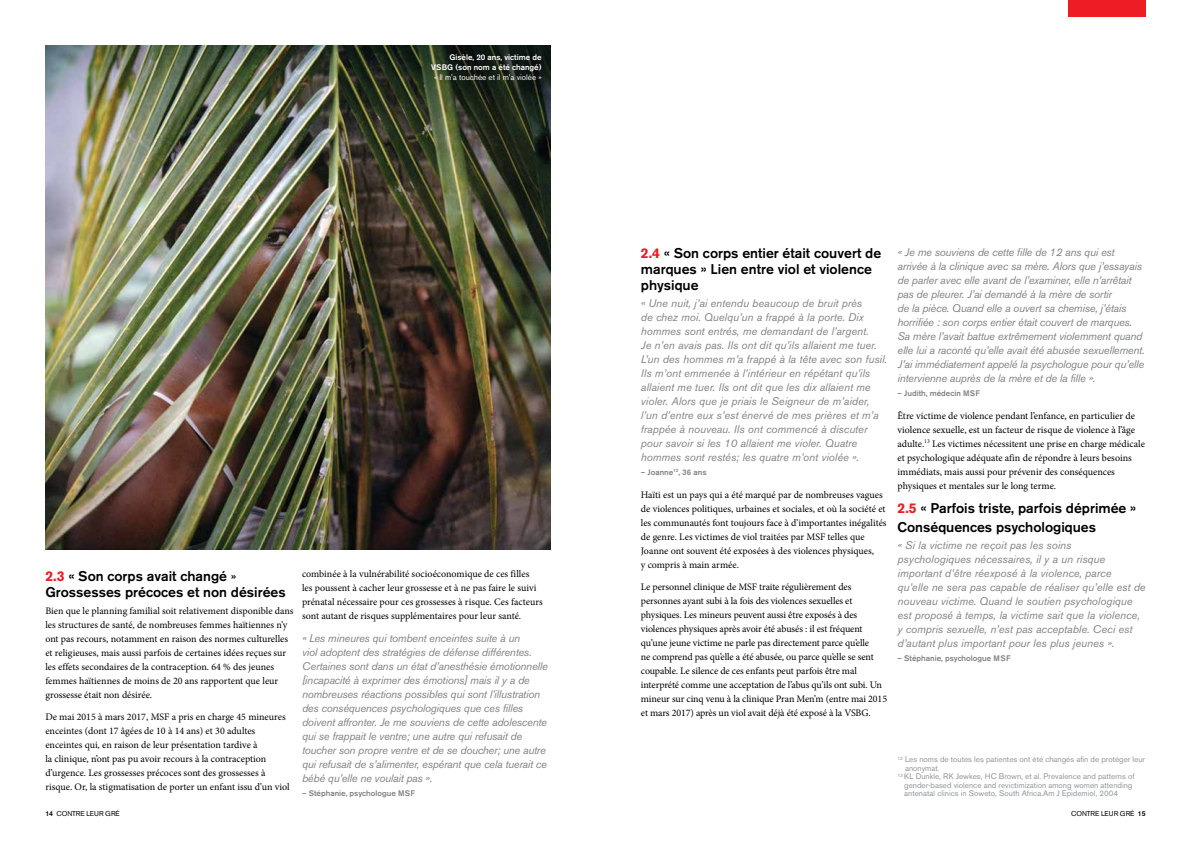
<style>
.page{position:relative;width:1191px;height:842px;background:#fff}
.page>*{position:absolute;margin:0;border:0;box-sizing:border-box;transform-origin:0 0}
.t1{font:500 14px/16px "Akzidenz Grotesk BE";color:#000}
.t2{font:italic 11px/14px "Akzidenz Grotesk BE";letter-spacing:-.02em;color:#808285}
.t3{font:italic 11px/14px "Akzidenz Grotesk BE";color:#808285}
.t4{font:10px/14px "Minion Pro";letter-spacing:-.005em;color:#000}
.t5{font:8px "Akzidenz Grotesk BE";color:#939598}
.t6{font:500 8px "Akzidenz Grotesk BE";color:#808285}
.t7{font:500 8px/10px "Akzidenz Grotesk BE";color:#fff;text-align:right}
.t8{font:8px "Akzidenz Grotesk BE";color:#fff}
.t9{font:7px "Akzidenz Grotesk BE";letter-spacing:-.005em;color:#000}
.s1{font-weight:700;color:#ed1d24}
.s2{font-weight:400}
.s3{font-weight:500}
</style>
<div class="page">
<img style="left:45px;top:45px;width:505px;height:505px">
<div style="left:1068px;top:0;width:77px;height:17px;background:#ed1d24"></div>
<p class="t7" style="left:431px;top:52px;width:112px">Gisèle, 20 ans, victime de<br>VSBG (son nom a été changé)</p>
<p class="t8" style="left:434px;top:73px;width:109px">« Il m'a touchée et il m'a violée »</p>
<h1 class="t1" style="left:45px;top:568px;width:242px"><span class="s1">2.3</span> « Son corps avait changé <span class="s2">»<br></span>Grossesses précoces et non désirées</h1>
<p class="t4" style="left:45px;top:604px;width:250px">Bien que le planning familial soit relativement disponible dans les structures de santé, de nombreuses femmes haïtiennes n’y ont pas recours, notamment en raison des normes culturelles et religieuses, mais aussi parfois de certaines idées reçues sur les effets secondaires de la contraception. 64 % des jeunes femmes haïtiennes de moins de 20 ans rapportent que leur grossesse était non désirée.</p>
<p class="t4" style="left:45px;top:710px;width:246px">De mai 2015 à mars 2017, MSF a pris en charge 45 mineures enceintes (dont 17 âgées de 10 à 14 ans) et 30 adultes enceintes qui, en raison de leur présentation tardive à<br>la clinique, n’ont pas pu avoir recours à la contraception d’urgence. Les grossesses précoces sont des grossesses à risque. Or, la stigmatisation de porter un enfant issu d’un viol</p>
<p class="t4" style="left:302px;top:567px;width:242px">combinée à la vulnérabilité socioéconomique de ces filles<br>les poussent à cacher leur grossesse et à ne pas faire le suivi prénatal nécessaire pour ces grossesses à risque. Ces facteurs sont autant de risques supplémentaires pour leur santé.</p>
<p class="t2" style="left:302px;top:631px;width:247px">« Les mineures qui tombent enceintes suite à un<br>viol adoptent des stratégies de défense différentes.<br>Certaines sont dans un état d’anesthésie émotionnelle [incapacité à exprimer des émotions] mais il y a de nombreuses réactions possibles qui sont l’illustration des conséquences psychologiques que ces filles doivent affronter. Je me souviens de cette adolescente qui se frappait le ventre; une autre qui refusait de toucher son propre ventre et de se doucher; une autre qui refusait de s’alimenter, espérant que cela tuerait ce bébé qu’elle ne voulait pas ».</p>
<p class="t6" style="left:302px;top:788px;width:114px">– Stéphanie, psychologue MSF</p>
<h1 class="t1" style="left:641px;top:245px;width:242px"><span class="s1">2.4</span> « Son corps entier était couvert de marques » Lien entre viol et violence physique</h1>
<p class="t3" style="left:641px;top:296px;width:248px">« Une nuit, j’ai entendu beaucoup de bruit près<br>de chez moi. Quelqu’un a frappé à la porte. Dix hommes sont entrés, me demandant de l’argent.<br>Je n’en avais pas. Ils ont dit qu’ils allaient me tuer.<br>L’un des hommes m’a frappé à la tête avec son fusil.<br>Ils m’ont emmenée à l’intérieur en répétant qu’ils allaient me tuer. Ils ont dit que les dix allaient me violer. Alors que je priais le Seigneur de m’aider, l’un d’entre eux s’est énervé de mes prières et m’a frappée à nouveau. Ils ont commencé à discuter pour savoir si les 10 allaient me violer. Quatre hommes sont restés; les quatre m’ont violée ».</p>
<p class="t6" style="left:641px;top:467px;width:67px">– Joanne<sup>12</sup>, 36 ans</p>
<p class="t4" style="left:641px;top:487px;width:247px">Haïti est un pays qui a été marqué par de nombreuses vagues de violences politiques, urbaines et sociales, et où la société et les communautés font toujours face à d’importantes inégalités de genre. Les victimes de viol traitées par MSF telles que Joanne ont souvent été exposées à des violences physiques,<br>y compris à main armée.</p>
<p class="t4" style="left:641px;top:580px;width:248px">Le personnel clinique de MSF traite régulièrement des personnes ayant subi à la fois des violences sexuelles et physiques. Les mineurs peuvent aussi être exposés à des violences physiques après avoir été abusés : il est fréquent qu’une jeune victime ne parle pas directement parce qu’elle<br>ne comprend pas qu’elle a été abusée, ou parce qu’elle se sent coupable. Le silence de ces enfants peut parfois être mal interprété comme une acceptation de l’abus qu’ils ont subi. Un mineur sur cinq venu à la clinique Pran Men’m (entre mai 2015 et mars 2017) après un viol avait déjà été exposé à la VSBG.</p>
<p class="t2" style="left:897px;top:245px;width:248px">« Je me souviens de cette fille de 12 ans qui est arrivée à la clinique avec sa mère. Alors que j’essayais de parler avec elle avant de l’examiner, elle n’arrêtait pas de pleurer. J’ai demandé à la mère de sortir<br>de la pièce. Quand elle a ouvert sa chemise, j’étais horrifiée : son corps entier était couvert de marques.<br>Sa mère l’avait battue extrêmement violemment quand elle lui a raconté qu’elle avait été abusée sexuellement.<br>J’ai immédiatement appelé la psychologue pour qu’elle intervienne auprès de la mère et de la fille ».</p>
<p class="t6" style="left:897px;top:388px;width:84px">– Judith, médecin MSF</p>
<p class="t4" style="left:897px;top:408px;width:249px">Être victime de violence pendant l’enfance, en particulier de violence sexuelle, est un facteur de risque de violence à l’âge adulte.<sup>13</sup> Les victimes nécessitent une prise en charge médicale et psychologique adéquate afin de répondre à leurs besoins immédiats, mais aussi pour prévenir des conséquences physiques et mentales sur le long terme.</p>
<h1 class="t1" style="left:897px;top:499px;width:240px;line-height:18.8px"><span class="s1">2.5</span> « Parfois triste, parfois déprimée »<br>Conséquences psychologiques</h1>
<p class="t3" style="left:897px;top:538px;width:250px">« Si la victime ne reçoit pas les soins psychologiques nécessaires, il y a un risque important d’être réexposé à la violence, parce<br>qu’elle ne sera pas capable de réaliser qu’elle est de nouveau victime. Quand le soutien psychologique est proposé à temps, la victime sait que la violence, y compris sexuelle, n’est pas acceptable. Ceci est d’autant plus important pour les plus jeunes ».</p>
<p class="t6" style="left:897px;top:653px;width:114px">– Stéphanie, psychologue MSF</p>
<p class="t5" style="left:897px;top:755px;width:249px"><sup>12</sup> Les noms de toutes les patientes ont été changés afin de protéger leur</p>
<p class="t5" style="left:905px;top:763px;width:36px">anonymat.</p>
<p class="t5" style="left:897px;top:772px;width:239px"><sup>13</sup> KL Dunkle, RK Jewkes, HC Brown, et al. Prevalence and patterns of</p>
<p class="t5" style="left:904px;top:780px;width:230px">gender-based violence and revictimization among women attending</p>
<p class="t5" style="left:904px;top:789px;width:216px">antenatal clinics in Soweto, South Africa.Am J Epidemiol, 2004</p>
<p class="t9" style="left:45px;top:809px;width:76px"><span class="s3">14</span> CONTRE LEUR GRÉ</p>
<p class="t9" style="left:1071px;top:809px;width:76px">CONTRE LEUR GRÉ <span class="s3">15</span></p>
</div>
